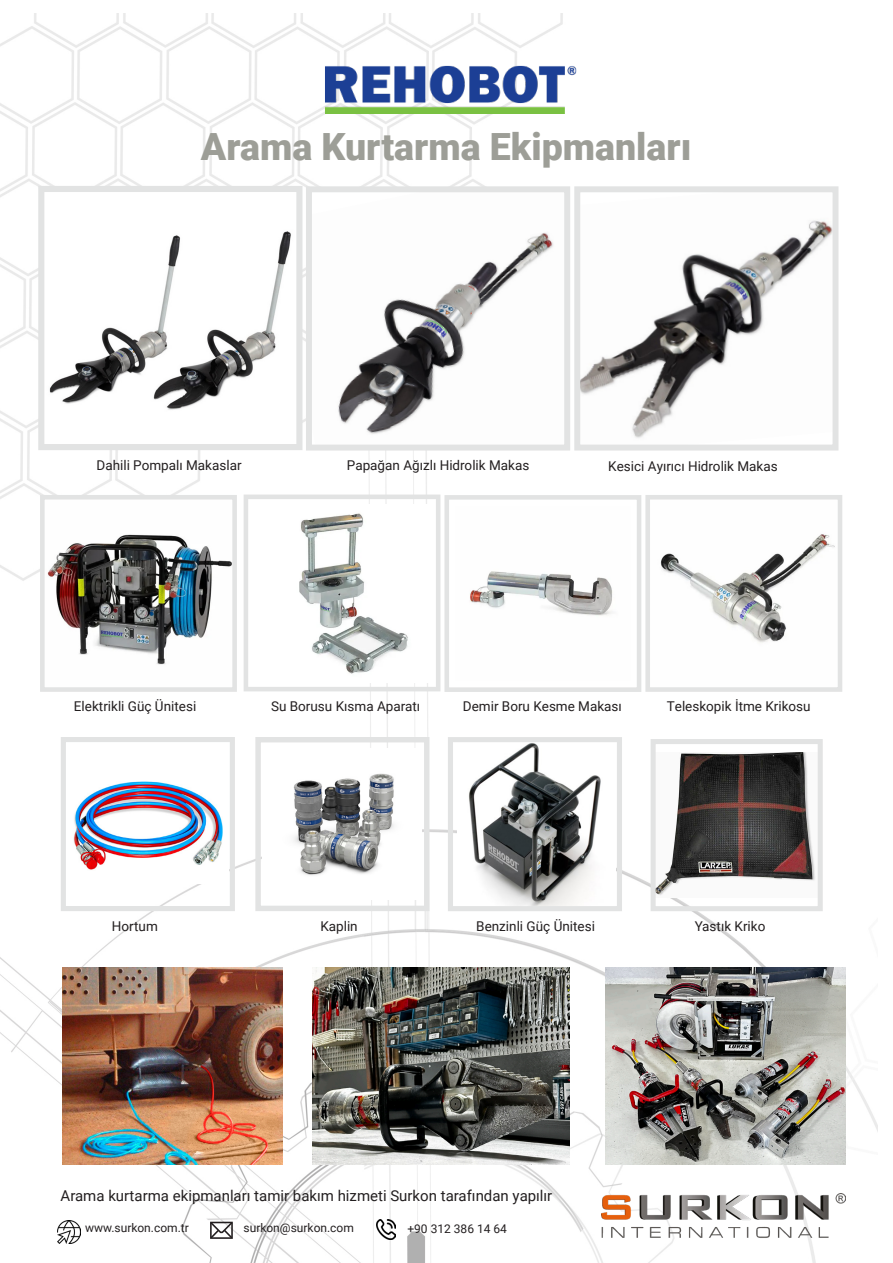
<style>
.page{position:relative;width:893px;height:1263px;background:#fff}
.page>*{position:absolute;margin:0;border:0;box-sizing:border-box;transform-origin:0 0}
.t1{font:900 37.5px "Roboto";color:#9d9e97}
.t2{font:15px "Roboto";color:#231f20}
.t3{font:13.5px "Roboto";color:#231f20}
.t4{font:12px "Roboto";color:#231f20}
</style>
<div class="page">
<img style="left:0;top:14px;width:878px;height:1249px">
<img style="left:45px;top:193px;width:250px;height:250px">
<div style="left:38px;top:186px;width:264px;height:264px;border:6px solid #e2e3e3"></div>
<img style="left:313px;top:193px;width:250px;height:250px">
<div style="left:306px;top:186px;width:264px;height:264px;border:6px solid #e2e3e3"></div>
<img style="left:581px;top:193px;width:250px;height:250px">
<div style="left:574px;top:186px;width:264px;height:264px;border:6px solid #e2e3e3"></div>
<img style="left:319px;top:54px;width:264px;height:59px">
<img style="left:457px;top:743px;width:158px;height:162px">
<img style="left:67px;top:764px;width:162px;height:120px">
<div style="left:61px;top:737px;width:174px;height:174px;border:5px solid #e2e3e3"></div>
<img style="left:263px;top:748px;width:159px;height:152px">
<div style="left:255px;top:737px;width:174px;height:174px;border:5px solid #e2e3e3"></div>
<img style="left:62px;top:967px;width:220px;height:198px">
<img style="left:313px;top:967px;width:257px;height:198px">
<img style="left:605px;top:967px;width:240px;height:198px">
<img style="left:657px;top:752px;width:160px;height:146px">
<div style="left:651px;top:739px;width:172px;height:172px;border:5px solid #e2e3e3"></div>
<div style="left:448px;top:737px;width:174px;height:174px;border:5px solid #e2e3e3"></div>
<img style="left:46px;top:501px;width:185px;height:185px">
<div style="left:40px;top:495px;width:197px;height:197px;border:5px solid #e2e3e3"></div>
<img style="left:253px;top:504px;width:178px;height:179px">
<div style="left:244px;top:495px;width:196px;height:196px;border:5px solid #e2e3e3"></div>
<img style="left:456px;top:506px;width:174px;height:174px">
<div style="left:444px;top:495px;width:197px;height:197px;border:5px solid #e2e3e3"></div>
<img style="left:651px;top:501px;width:185px;height:185px">
<div style="left:645px;top:495px;width:197px;height:197px;border:5px solid #e2e3e3"></div>
<img style="left:602px;top:1193px;width:243px;height:51px">
<img style="left:57px;top:1221px;width:23px;height:23px">
<svg style="left:210px;top:1221px;width:22px;height:17px"></svg>
<img style="left:376px;top:1220px;width:20px;height:19px">
<p class="t1" style="left:201px;top:121px;width:492px">Arama Kurtarma Ekipmanları</p>
<p class="t3" style="left:96px;top:456px;width:147px">Dahili Pompalı Makaslar</p>
<p class="t3" style="left:347px;top:456px;width:184px">Papağan Ağızlı Hidrolik Makas</p>
<p class="t3" style="left:608px;top:457px;width:171px">Kesici Ayırıcı Hidrolik Makas</p>
<p class="t3" style="left:74px;top:697px;width:124px">Elektrikli Güç Ünitesi</p>
<p class="t3" style="left:271px;top:697px;width:151px">Su Borusu Kısma Aparatı</p>
<p class="t3" style="left:463px;top:697px;width:161px">Demir Boru Kesme Makası</p>
<p class="t3" style="left:667px;top:697px;width:145px">Teleskopik İtme Krikosu</p>
<p class="t3" style="left:112px;top:916px;width:47px">Hortum</p>
<p class="t3" style="left:320px;top:916px;width:39px">Kaplin</p>
<p class="t3" style="left:476px;top:916px;width:120px">Benzinli Güç Ünitesi</p>
<p class="t3" style="left:695px;top:916px;width:72px">Yastık Kriko</p>
<p class="t2" style="left:61px;top:1185px;width:493px">Arama kurtarma ekipmanları tamir bakım hizmeti Surkon tarafından yapılır</p>
<p class="t4" style="left:85px;top:1220px;width:105px">www.surkon.com.tr</p>
<p class="t4" style="left:244px;top:1219px;width:112px">surkon@surkon.com</p>
<p class="t4" style="left:407px;top:1220px;width:101px">+90 312 386 14 64</p>
</div>
